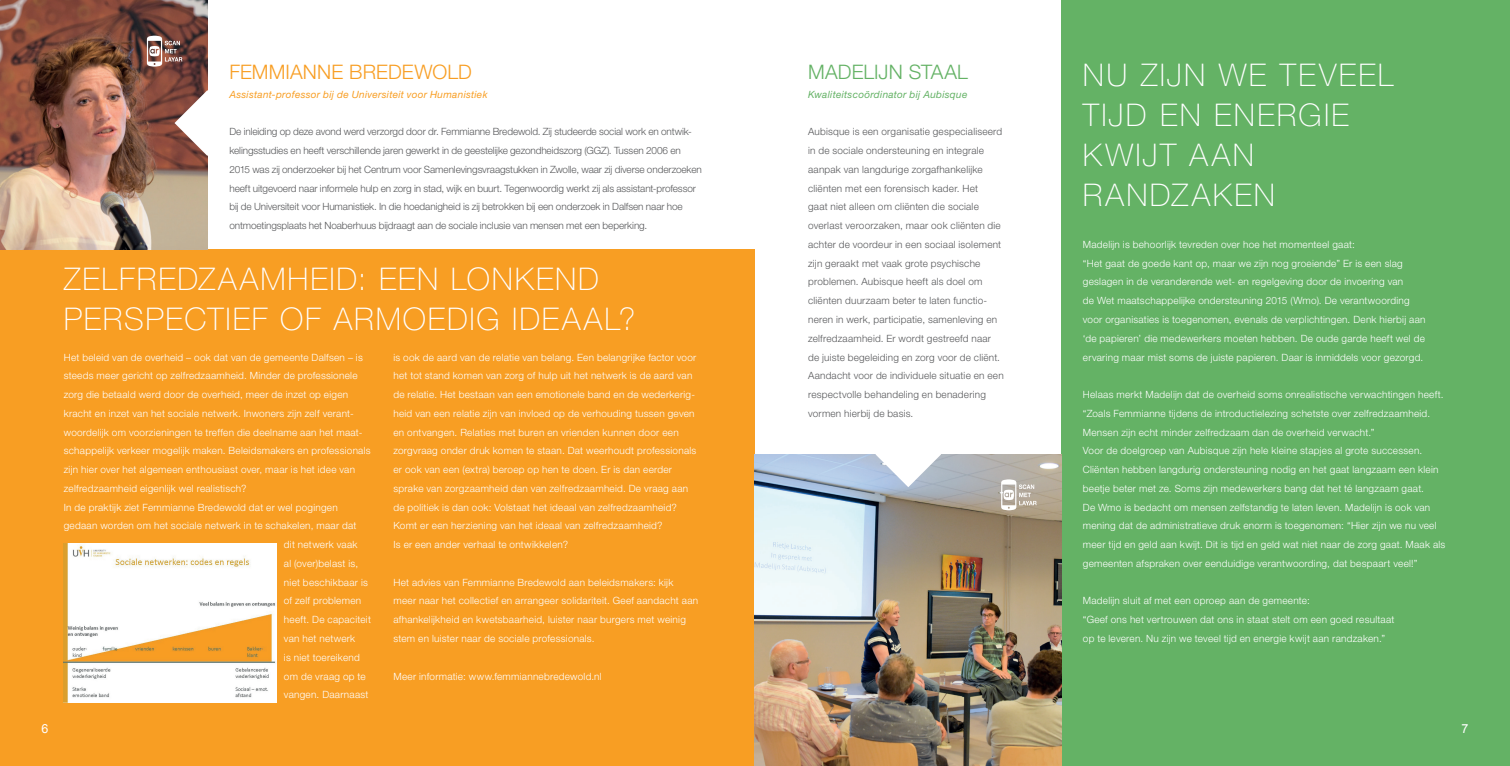
<style>
.page{position:relative;width:1510px;height:766px;background:#fff}
.page>*{position:absolute;margin:0;border:0;box-sizing:border-box;transform-origin:0 0}
.t1{font:100 31.25px/40px "Helvetica Neue LT Std";letter-spacing:.06em;color:#fff}
.t2{font:300 20px "Helvetica Neue LT Std";letter-spacing:.005em;color:#f89e23}
.t3{font:300 20px "Helvetica Neue LT Std";letter-spacing:.005em;color:#64b265}
.t4{font:12.5px "Arial";color:#fff}
.t5{font:300 10px/18.8px "Helvetica Neue LT Std";letter-spacing:.025em;color:#fff}
.t6{font:300 10px/18.8px "Helvetica Neue LT Std";color:#57585a}
.t7{font:300 10px/18.8px "Helvetica Neue LT Std";letter-spacing:.02em;color:#57585a}
.t8{font:italic 10px "Helvetica Neue LT Std";letter-spacing:.025em;color:#f89e23}
.t9{font:italic 10px "Helvetica Neue LT Std";letter-spacing:.025em;color:#64b265}
</style>
<div class="page">
<div style="left:0;top:250px;width:755px;height:515px;background:#f89e23"></div>
<div style="left:1061px;top:0;width:448px;height:765px;background:#64b265"></div>
<img style="left:755px;top:454px;width:306px;height:311px">
<svg style="left:875px;top:454px;width:66px;height:33px"></svg>
<img style="left:0;top:0;width:207px;height:250px">
<img style="left:64px;top:543px;width:213px;height:159px">
<svg style="left:174px;top:90px;width:34px;height:66px"></svg>
<svg style="left:147px;top:36px;width:35px;height:31px"></svg>
<svg style="left:1001px;top:479px;width:35px;height:31px"></svg>
<h2 class="t2" style="left:229px;top:60px;width:244px">FEMMIANNE BREDEWOLD</h2>
<p class="t8" style="left:229px;top:88px;width:259px">Assistant-professor bij de Universiteit voor Humanistiek</p>
<p class="t6" style="left:229px;top:122px;width:474px">De inleiding op deze avond werd verzorgd door dr. Femmianne Bredewold. Zij studeerde social work en ontwik&shy;kelingsstudies en heeft verschillende jaren gewerkt in de geestelijke gezondheidszorg (GGZ). Tussen 2006 en 2015 was zij onderzoeker bij het Centrum voor Samenlevingsvraagstukken in Zwolle, waar zij diverse onderzoeken heeft uitgevoerd naar informele hulp en zorg in stad, wijk en buurt. Tegenwoordig werkt zij als assistant-professor bij de Universiteit voor Humanistiek. In die hoedanigheid is zij betrokken bij een onderzoek in Dalfsen naar hoe ontmoetingsplaats het Noaberhuus bijdraagt aan de sociale inclusie van mensen met een beperking.</p>
<h1 class="t1" style="left:64px;top:259px;width:573px">ZELFREDZAAMHEID: EEN LONKEND<br>PERSPECTIEF OF ARMOEDIG IDEAAL?</h1>
<p class="t5" style="left:64px;top:347px;width:300px">Het beleid van de overheid – ook dat van de gemeente Dalfsen – is</p>
<p class="t5" style="left:64px;top:366px;width:295px">steeds meer gericht op zelfredzaamheid. Minder de professionele</p>
<p class="t5" style="left:64px;top:385px;width:286px">zorg die betaald werd door de overheid, meer de inzet op eigen</p>
<p class="t5" style="left:64px;top:403px;width:291px">kracht en inzet van het sociale netwerk. Inwoners zijn zelf verant-</p>
<p class="t5" style="left:64px;top:422px;width:300px">woordelijk om voorzieningen te treffen die deelname aan het maat-</p>
<p class="t5" style="left:64px;top:441px;width:308px">schappelijk verkeer mogelijk maken. Beleidsmakers en professionals</p>
<p class="t5" style="left:64px;top:460px;width:293px">zijn hier over het algemeen enthousiast over, maar is het idee van</p>
<p class="t5" style="left:64px;top:478px;width:184px">zelfredzaamheid eigenlijk wel realistisch?</p>
<p class="t5" style="left:64px;top:497px;width:275px">In de praktijk ziet Femmianne Bredewold dat er wel pogingen</p>
<p class="t5" style="left:64px;top:516px;width:294px">gedaan worden om het sociale netwerk in te schakelen, maar dat</p>
<p class="t5" style="left:284px;top:535px;width:75px">dit netwerk vaak</p>
<p class="t5" style="left:284px;top:553px;width:76px">al (over)belast is,</p>
<p class="t5" style="left:284px;top:572px;width:85px">niet beschikbaar is</p>
<p class="t5" style="left:284px;top:591px;width:79px">of zelf problemen</p>
<p class="t5" style="left:284px;top:610px;width:89px">heeft. De capaciteit</p>
<p class="t5" style="left:284px;top:628px;width:73px">van het netwerk</p>
<p class="t5" style="left:284px;top:647px;width:77px">is niet toereikend</p>
<p class="t5" style="left:284px;top:666px;width:83px">om de vraag op te</p>
<p class="t5" style="left:284px;top:685px;width:86px">vangen. Daarnaast</p>
<p class="t5" style="left:393px;top:347px;width:304px">is ook de aard van de relatie van belang. Een belangrijke factor voor het tot stand komen van zorg of hulp uit het netwerk is de aard van de relatie. Het bestaan van een emotionele band en de wederkerig&shy;heid van een relatie zijn van invloed op de verhouding tussen geven en ontvangen. Relaties met buren en vrienden kunnen door een zorgvraag onder druk komen te staan. Dat weerhoudt professionals er ook van een (extra) beroep op hen te doen. Er is dan eerder sprake van zorgzaamheid dan van zelfredzaamheid. De vraag aan de politiek is dan ook: Volstaat het ideaal van zelfredzaamheid?<br>Komt er een herziening van het ideaal van zelfredzaamheid?<br>Is er een ander verhaal te ontwikkelen?</p>
<p class="t5" style="left:393px;top:572px;width:306px">Het advies van Femmianne Bredewold aan beleidsmakers: kijk meer naar het collectief en arrangeer solidariteit. Geef aandacht aan afhankelijkheid en kwetsbaarheid, luister naar burgers met weinig stem en luister naar de sociale professionals.</p>
<p class="t5" style="left:393px;top:666px;width:210px">Meer informatie: www.femmiannebredewold.nl</p>
<h2 class="t3" style="left:808px;top:60px;width:161px">MADELIJN STAAL</h2>
<p class="t9" style="left:808px;top:88px;width:161px">Kwaliteitscoördinator bij Aubisque</p>
<p class="t7" style="left:808px;top:122px;width:197px">Aubisque is een organisatie gespecialiseerd in de sociale ondersteuning en integrale aanpak van langdurige zorgafhankelijke cliënten met een forensisch kader. Het<br>gaat niet alleen om cliënten die sociale overlast veroorzaken, maar ook cliënten die achter de voordeur in een sociaal isolement zijn geraakt met vaak grote psychische problemen. Aubisque heeft als doel om cliënten duurzaam beter te laten functio&shy;neren in werk, participatie, samenleving en zelfredzaamheid. Er wordt gestreefd naar de juiste begeleiding en zorg voor de cliënt.<br>Aandacht voor de individuele situatie en een respectvolle behandeling en benadering vormen hierbij de basis.</p>
<h1 class="t1" style="left:1082px;top:55px;width:312px">NU ZIJN WE TEVEEL<br>TIJD EN ENERGIE<br>KWIJT AAN<br>RANDZAKEN</h1>
<p class="t5" style="left:1082px;top:235px;width:344px">Madelijn is behoorlijk tevreden over hoe het momenteel gaat:<br>“Het gaat de goede kant op, maar we zijn nog groeiende” Er is een slag geslagen in de veranderende wet- en regelgeving door de invoering van<br>de Wet maatschappelijke ondersteuning 2015 (Wmo). De verantwoording voor organisaties is toegenomen, evenals de verplichtingen. Denk hierbij aan ‘de papieren’ die medewerkers moeten hebben. De oude garde heeft wel de ervaring maar mist soms de juiste papieren. Daar is inmiddels voor gezorgd.</p>
<p class="t5" style="left:1082px;top:385px;width:364px">Helaas merkt Madelijn dat de overheid soms onrealistische verwachtingen heeft. “Zoals Femmianne tijdens de introductielezing schetste over zelfredzaamheid.<br>Mensen zijn echt minder zelfredzaam dan de overheid verwacht.”<br>Voor de doelgroep van Aubisque zijn hele kleine stapjes al grote successen.<br>Cliënten hebben langdurig ondersteuning nodig en het gaat langzaam een klein beetje beter met ze. Soms zijn medewerkers bang dat het té langzaam gaat.<br>De Wmo is bedacht om mensen zelfstandig te laten leven. Madelijn is ook van mening dat de administratieve druk enorm is toegenomen: “Hier zijn we nu veel meer tijd en geld aan kwijt. Dit is tijd en geld wat niet naar de zorg gaat. Maak als gemeenten afspraken over eenduidige verantwoording, dat bespaart veel!”</p>
<p class="t5" style="left:1082px;top:591px;width:313px">Madelijn sluit af met een oproep aan de gemeente:<br>“Geef ons het vertrouwen dat ons in staat stelt om een goed resultaat op te leveren. Nu zijn we teveel tijd en energie kwijt aan randzaken.”</p>
<p class="t4" style="left:42px;top:720px;width:8px">6</p>
<p class="t4" style="left:1461px;top:720px;width:8px">7</p>
</div>
